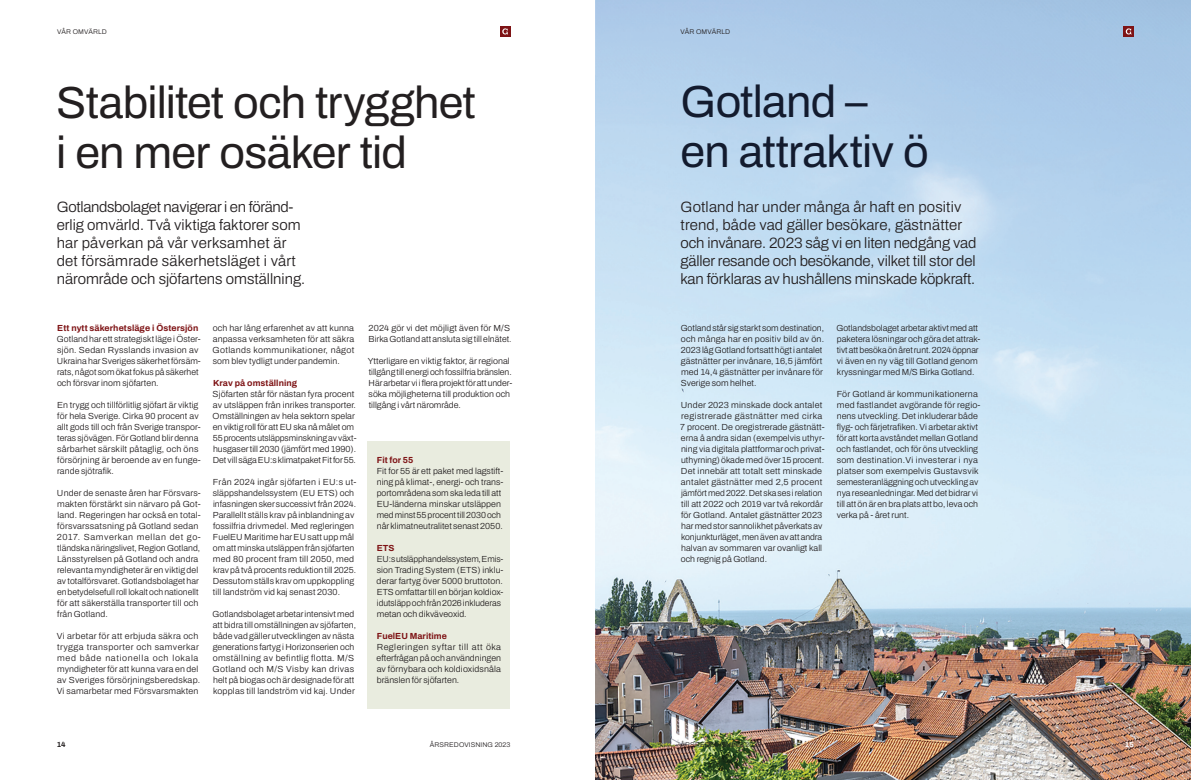
<style>
.page{position:relative;width:1191px;height:780px;background:#fff}
.page>*{position:absolute;margin:0;border:0;box-sizing:border-box;transform-origin:0 0}
.t1{font:45px/50px "Archivo";letter-spacing:-.015em;color:#231f20}
.t2{font:45px/50px "Archivo";letter-spacing:-.015em;color:#131b2e}
.Ingress{font:300 15px/18px "Archivo";color:#231f20}
.Brödtext_2023{font:300 8.8px/11px "Archivo";letter-spacing:.005em;color:#231f20}
.Brödtext_2023-2{font:300 8.8px/11px "Archivo";letter-spacing:.025em;color:#231f20}
.Underrubrik_brödtext_8_8pt{font:700 8.8px "Archivo";letter-spacing:.01em;color:#7e1315}
.t3{font:700 7.5px "Archivo";color:#231f20}
.t4{font:700 7.5px "Archivo";color:#fff}
.Paginering{font:300 6.8px "Archivo";letter-spacing:.015em;color:#231f20}
</style>
<div class="page">
<img style="left:595px;top:0;width:596px;height:780px">
<div style="left:368px;top:441px;width:142px;height:268px;background:#e9ecdf"></div>
<div style="left:500px;top:26px;width:10px;height:11px;background:#7e1315"></div>
<svg style="left:502px;top:28px;width:6px;height:7px"></svg>
<svg style="left:1123px;top:26px;width:10px;height:11px"></svg>
<svg style="left:1124px;top:27px;width:7px;height:8px"></svg>
<p class="Paginering" style="left:57px;top:27px;width:51px">VÅR OMVÄRLD</p>
<p class="Paginering" style="left:680px;top:27px;width:51px">VÅR OMVÄRLD</p>
<h1 class="t1" style="left:56px;top:77px;width:421px">Stabilitet och trygghet i en mer osäker tid</h1>
<p class="Ingress" style="left:57px;top:198px;width:250px">Gotlandsbolaget navigerar i en föränd&shy;erlig omvärld. Två viktiga faktorer som har påverkan på vår verksamhet är det försämrade säkerhetsläget i vårt närområde och sjöfartens omställning.</p>
<p class="Underrubrik_brödtext_8_8pt" style="left:57px;top:321px;width:143px">Ett nytt säkerhetsläge i Östersjön</p>
<p class="Brödtext_2023" style="left:57px;top:333px;width:145px">Gotland har ett strategiskt läge i Öster&shy;sjön. Sedan Rysslands invasion av Ukraina har Sveriges säkerhet försäm&shy;rats, något som ökat fokus på säkerhet och försvar inom sjöfarten.</p>
<p class="Brödtext_2023" style="left:57px;top:399px;width:145px">En trygg och tillförlitlig sjöfart är viktig för hela Sverige. Cirka 90 procent av allt gods till och från Sverige transpor&shy;teras sjövägen. För Gotland blir denna sårbarhet särskilt påtaglig, och öns försörjning är beroende av en funge&shy;rande sjötrafik.</p>
<p class="Brödtext_2023" style="left:57px;top:487px;width:145px">Under de senaste åren har Försvars&shy;makten förstärkt sin närvaro på Got&shy;land. Regeringen har också en total&shy;försvarssatsning på Gotland sedan 2017. Samverkan mellan det go&shy;tländska näringslivet, Region Gotland, Länsstyrelsen på Gotland och andra relevanta myndigheter är en viktig del av totalförsvaret. Gotlandsbolaget har en betydelsefull roll lokalt och nationellt för att säkerställa transporter till och från Gotland.</p>
<p class="Brödtext_2023-2" style="left:57px;top:630px;width:145px">Vi arbetar för att erbjuda säkra och trygga transporter och samverkar med både nationella och lokala myndigheter för att kunna vara en del av Sveriges försörjningsberedskap.<br>Vi samarbetar med Försvarsmakten</p>
<p class="Brödtext_2023" style="left:213px;top:322px;width:143px;text-align:justify">och har lång erfarenhet av att kunna anpassa verksamheten för att säkra Gotlands kommunikationer, något som blev tydligt under pandemin.</p>
<p class="Underrubrik_brödtext_8_8pt" style="left:213px;top:376px;width:86px">Krav på omställning</p>
<p class="Brödtext_2023" style="left:213px;top:388px;width:145px">Sjöfarten står för nästan fyra procent av utsläppen från inrikes transporter.<br>Omställningen av hela sektorn spelar en viktig roll för att EU ska nå målet om 55 procents utsläppsminskning av växt&shy;husgaser till 2030 (jämfört med 1990).<br>Det vill säga EU:s klimatpaket Fit for 55.</p>
<p class="Brödtext_2023" style="left:213px;top:476px;width:145px">Från 2024 ingår sjöfarten i EU:s ut&shy;släppshandelssystem (EU ETS) och infasningen sker successivt från 2024.<br>Parallellt ställs krav på inblandning av fossilfria drivmedel. Med regleringen FuelEU Maritime har EU satt upp mål om att minska utsläppen från sjöfarten med 80 procent fram till 2050, med krav på två procents reduktion till 2025.<br>Dessutom ställs krav om uppkoppling till landström vid kaj senast 2030.</p>
<p class="Brödtext_2023" style="left:213px;top:608px;width:145px">Gotlandsbolaget arbetar intensivt med att bidra till omställningen av sjöfarten, både vad gäller utvecklingen av nästa generations fartyg i Horizonserien och omställning av befintlig flotta. M/S Gotland och M/S Visby kan drivas helt på biogas och är designade för att kopplas till landström vid kaj. Under</p>
<p class="Brödtext_2023" style="left:368px;top:322px;width:145px">2024 gör vi det möjligt även för M/S<br>Birka Gotland att ansluta sig till elnätet.</p>
<p class="Brödtext_2023" style="left:368px;top:355px;width:146px">Ytterligare en viktig faktor, är regional tillgång till energi och fossilfria bränslen.<br>Här arbetar vi i flera projekt för att under&shy;söka möjligheterna till produktion och tillgång i vårt närområde.</p>
<p class="Underrubrik_brödtext_8_8pt" style="left:377px;top:453px;width:38px">Fit for 55</p>
<p class="Brödtext_2023" style="left:377px;top:465px;width:128px">Fit for 55 är ett paket med lagstift&shy;ning på klimat-, energi- och trans&shy;portområdena som ska leda till att EU-länderna minskar utsläppen med minst 55 procent till 2030 och når klimatneutralitet senast 2050.</p>
<p class="Underrubrik_brödtext_8_8pt" style="left:377px;top:541px;width:19px">ETS</p>
<p class="Brödtext_2023" style="left:376px;top:553px;width:128px">EU:s utsläpphandelssystem, Emis&shy;sion Trading System (ETS) inklu&shy;derar fartyg över 5000 bruttoton.<br>ETS omfattar till en början koldiox&shy;idutsläpp och från 2026 inkluderas metan och dikväveoxid.</p>
<p class="Underrubrik_brödtext_8_8pt" style="left:377px;top:629px;width:71px">FuelEU Maritime</p>
<p class="Brödtext_2023" style="left:376px;top:641px;width:126px;text-align:justify">Regleringen syftar till att öka efterfrågan på och användningen av förnybara och koldioxidsnåla bränslen för sjöfarten.</p>
<h1 class="t2" style="left:680px;top:76px;width:250px">Gotland –<br>en attraktiv ö</h1>
<p class="Ingress" style="left:680px;top:198px;width:297px">Gotland har under många år haft en positiv trend, både vad gäller besökare, gästnätter och invånare. 2023 såg vi en liten nedgång vad gäller resande och besökande, vilket till stor del kan förklaras av hushållens minskade köpkraft.</p>
<p class="Brödtext_2023" style="left:680px;top:322px;width:145px">Gotland står sig starkt som destination, och många har en positiv bild av ön.<br>2023 låg Gotland fortsatt högt i antalet gästnätter per invånare, 16,5 jämfört med 14,4 gästnätter per invånare för Sverige som helhet.</p>
<p class="Brödtext_2023" style="left:680px;top:399px;width:146px">Under 2023 minskade dock antalet registrerade gästnätter med cirka 7 procent. De oregistrerade gästnätt&shy;erna å andra sidan (exempelvis uthyr&shy;ning via digitala plattformar och privat&shy;uthyrning) ökade med över 15 procent.<br>Det innebär att totalt sett minskade antalet gästnätter med 2,5 procent jämfört med 2022. Det ska ses i relation till att 2022 och 2019 var två rekordår för Gotland. Antalet gästnätter 2023 har med stor sannolikhet påverkats av konjunkturläget, men även av att andra halvan av sommaren var ovanligt kall och regnig på Gotland.</p>
<p class="Brödtext_2023" style="left:836px;top:322px;width:145px">Gotlandsbolaget arbetar aktivt med att paketera lösningar och göra det attrak&shy;tivt att besöka ön året runt. 2024 öppnar vi även en ny väg till Gotland genom kryssningar med M/S Birka Gotland.</p>
<p class="Brödtext_2023" style="left:836px;top:388px;width:145px">För Gotland är kommunikationerna med fastlandet avgörande för regio&shy;nens utveckling. Det inkluderar både flyg- och färjetrafiken. Vi arbetar aktivt för att korta avståndet mellan Gotland och fastlandet, och för öns utveckling som destination.Vi investerar i nya platser som exempelvis Gustavsvik semesteranläggning och utveckling av nya reseanledningar. Med det bidrar vi till att ön är en bra plats att bo, leva och verka på - året runt.</p>
<p class="t3" style="left:57px;top:738px;width:11px">14</p>
<p class="Paginering" style="left:430px;top:739px;width:82px">ÅRSREDOVISNING 2023</p>
<p class="Paginering" style="left:680px;top:739px;width:82px">ÅRSREDOVISNING 2023</p>
<p class="t4" style="left:1124px;top:738px;width:11px">15</p>
</div>
